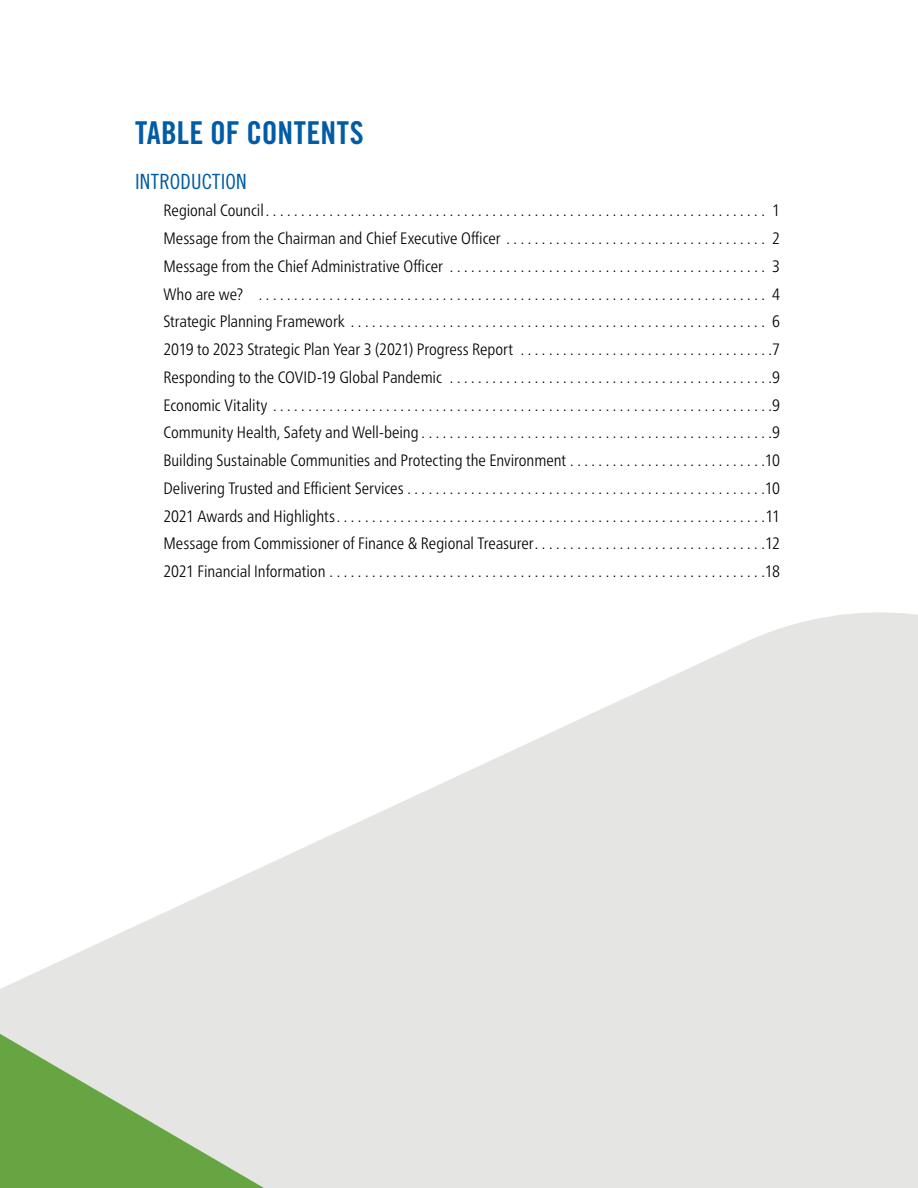
<style>
.page{position:relative;width:918px;height:1188px;background:#fff}
.page>*{position:absolute;margin:0;border:0;box-sizing:border-box;transform-origin:0 0}
.Heading_1{font:31.5px "Trade Gothic LT Pro Bd Cn 20";letter-spacing:.01em;color:#005ca6}
.t1{font:21px "Trade Gothic LT Pro Cn 18";letter-spacing:.01em;color:#005ca6}
.t2{font:300 condensed 16.5px "Frutiger Neue LT Pro";letter-spacing:-.005em;color:#000}
</style>
<div class="page">
<svg style="left:0;top:612px;width:918px;height:576px;fill:#e5e5e3"></svg>
<h1 class="Heading_1" style="left:135px;top:114px;width:230px">TABLE OF CONTENTS</h1>
<p class="t1" style="left:135px;top:169px;width:113px">INTRODUCTION</p>
<p class="t2" style="left:164px;top:201px;width:618px">Regional Council . . . . . . . . . . . . . . . . . . . . . . . . . . . . . . . . . . . . . . . . . . . . . . . . . . . . . . . . . . . . . . . . . . . . . . . 1</p>
<p class="t2" style="left:163px;top:229px;width:618px">Message from the Chairman and Chief Executive Officer . . . . . . . . . . . . . . . . . . . . . . . . . . . . . . . . . . . . . 2</p>
<p class="t2" style="left:163px;top:256px;width:618px">Message from the Chief Administrative Officer . . . . . . . . . . . . . . . . . . . . . . . . . . . . . . . . . . . . . . . . . . . . . 3</p>
<p class="t2" style="left:164px;top:284px;width:618px">Who are we? . . . . . . . . . . . . . . . . . . . . . . . . . . . . . . . . . . . . . . . . . . . . . . . . . . . . . . . . . . . . . . . . . . . . . . . . 4</p>
<p class="t2" style="left:163px;top:312px;width:618px">Strategic Planning Framework . . . . . . . . . . . . . . . . . . . . . . . . . . . . . . . . . . . . . . . . . . . . . . . . . . . . . . . . . . . 6</p>
<p class="t2" style="left:163px;top:340px;width:618px">2019 to 2023 Strategic Plan Year 3 (2021) Progress Report . . . . . . . . . . . . . . . . . . . . . . . . . . . . . . . . . . . 7</p>
<p class="t2" style="left:163px;top:367px;width:618px">Responding to the COVID-19 Global Pandemic . . . . . . . . . . . . . . . . . . . . . . . . . . . . . . . . . . . . . . . . . . . . . 9</p>
<p class="t2" style="left:163px;top:395px;width:618px">Economic Vitality . . . . . . . . . . . . . . . . . . . . . . . . . . . . . . . . . . . . . . . . . . . . . . . . . . . . . . . . . . . . . . . . . . . . . . 9</p>
<p class="t2" style="left:163px;top:423px;width:618px">Community Health, Safety and Well-being . . . . . . . . . . . . . . . . . . . . . . . . . . . . . . . . . . . . . . . . . . . . . . . . . 9</p>
<p class="t2" style="left:163px;top:451px;width:618px">Building Sustainable Communities and Protecting the Environment . . . . . . . . . . . . . . . . . . . . . . . . . . . 10</p>
<p class="t2" style="left:163px;top:478px;width:618px">Delivering Trusted and Efficient Services . . . . . . . . . . . . . . . . . . . . . . . . . . . . . . . . . . . . . . . . . . . . . . . . . . 10</p>
<p class="t2" style="left:163px;top:506px;width:618px">2021 Awards and Highlights . . . . . . . . . . . . . . . . . . . . . . . . . . . . . . . . . . . . . . . . . . . . . . . . . . . . . . . . . . . . 11</p>
<p class="t2" style="left:164px;top:534px;width:618px">Message from Commissioner of Finance &amp; Regional Treasurer . . . . . . . . . . . . . . . . . . . . . . . . . . . . . . . . 12</p>
<p class="t2" style="left:163px;top:562px;width:618px">2021 Financial Information . . . . . . . . . . . . . . . . . . . . . . . . . . . . . . . . . . . . . . . . . . . . . . . . . . . . . . . . . . . . . 18</p>
</div>
